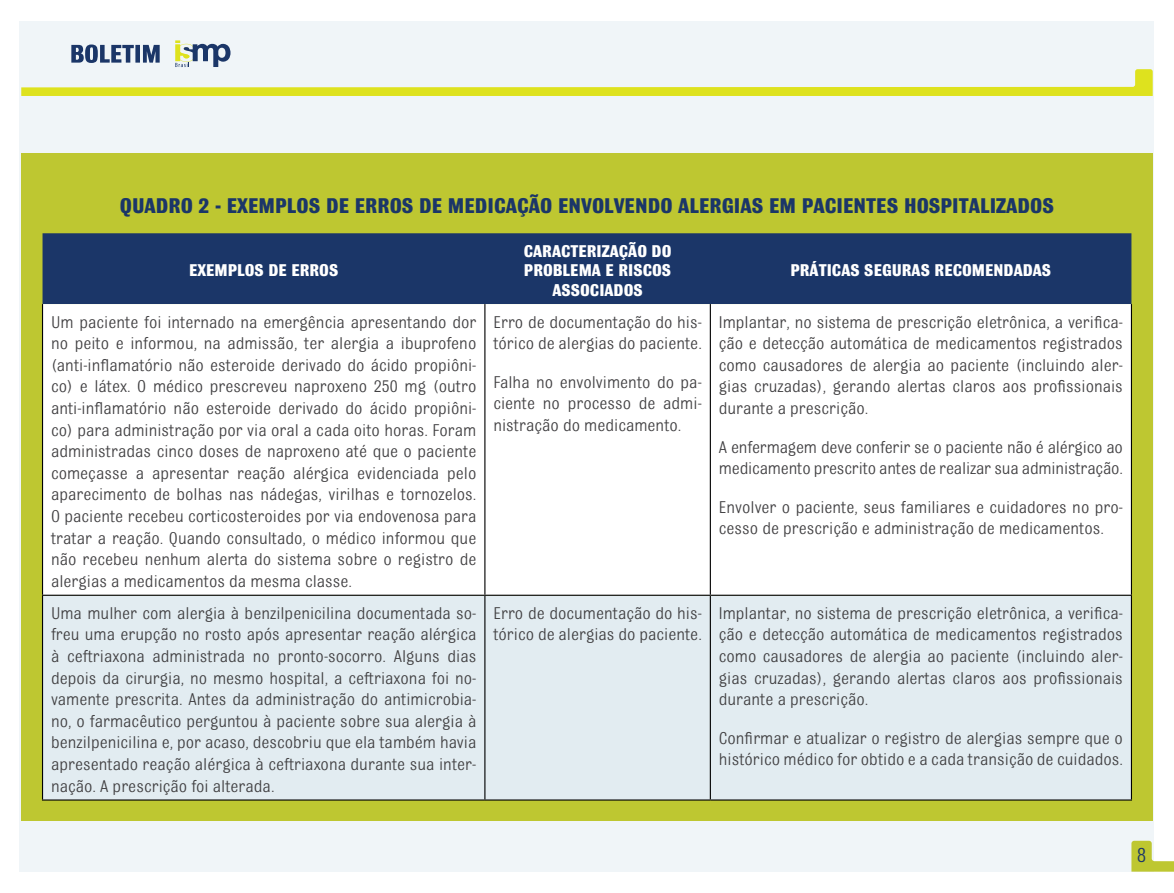
<style>
.page{position:relative;width:1174px;height:893px;background:#fff}
.page>*{position:absolute;margin:0;border:0;box-sizing:border-box;transform-origin:0 0}
.t1{font:700 22.5px "Bulldog";color:#1b3668}
.t2{font:21.6px "Bulldog";color:#1b3668}
.t3{font:18px/21.6px "Bulldog";color:#414042;text-align:justify}
.t4{font:700 18px "Bulldog";color:#fff}
</style>
<div class="page">
<div style="left:20px;top:21px;width:1134px;height:851px;background:#f0f5f8"></div>
<svg style="left:21px;top:40px;width:1131px;height:56px"></svg>
<svg style="left:1131px;top:841px;width:43px;height:31px"></svg>
<div style="left:21px;top:153px;width:1131px;height:668px;background:#bec731"></div>
<div style="left:43px;top:233px;width:1088px;height:71px;background:#1b3668"></div>
<div style="left:43px;top:304px;width:1087px;height:291px;background:#fff"></div>
<div style="left:43px;top:596px;width:1087px;height:203px;background:#e2ecf1"></div>
<hr style="left:42px;top:595px;width:443px;height:1px;background:#000">
<hr style="left:42px;top:596px;width:1px;height:203px;background:#000">
<hr style="left:42px;top:799px;width:443px;height:2px;background:#000">
<hr style="left:42px;top:304px;width:1px;height:291px;background:#000">
<hr style="left:484px;top:304px;width:1px;height:291px;background:#000">
<hr style="left:710px;top:304px;width:1px;height:291px;background:#000">
<hr style="left:1130px;top:304px;width:2px;height:291px;background:#000">
<hr style="left:485px;top:595px;width:225px;height:1px;background:#000">
<hr style="left:484px;top:596px;width:1px;height:203px;background:#000">
<hr style="left:710px;top:595px;width:422px;height:1px;background:#000">
<hr style="left:710px;top:596px;width:1px;height:203px;background:#000">
<hr style="left:1130px;top:596px;width:2px;height:203px;background:#000">
<hr style="left:485px;top:799px;width:225px;height:2px;background:#000">
<hr style="left:710px;top:799px;width:422px;height:2px;background:#000">
<p class="t1" style="left:120px;top:194px;width:25px">QUADRO</p>
<p class="t1" style="left:199px;top:194px;width:63px">2 - EXEMPLOS</p>
<p class="t1" style="left:326px;top:194px;width:42px">DE ERROS</p>
<p class="t1" style="left:419px;top:194px;width:42px">DE MEDICAÇÃO</p>
<p class="t1" style="left:558px;top:194px;width:13px">ENVOLVENDO</p>
<p class="t1" style="left:678px;top:194px;width:12px">ALERGIAS</p>
<p class="t1" style="left:769px;top:194px;width:44px">EM PACIEN</p>
<p class="t1" style="left:866px;top:194px;width:50px">TES HOSPI</p>
<p class="t1" style="left:958px;top:194px;width:61px">TALI ZADOS</p>
<p class="t4" style="left:189px;top:261px;width:28px">EXEMPLOS</p>
<p class="t4" style="left:268px;top:261px;width:34px">DE ERROS</p>
<p class="t4" style="left:524px;top:241px;width:20px">CARAC</p>
<p class="t4" style="left:570px;top:241px;width:50px">TERIZAÇÃO</p>
<p class="t4" style="left:651px;top:241px;width:11px">DO</p>
<p class="t4" style="left:524px;top:261px;width:49px">PROBLEMA</p>
<p class="t4" style="left:605px;top:261px;width:23px">E RISCOS</p>
<p class="t4" style="left:552px;top:280px;width:10px">ASSOCIADOS</p>
<p class="t3" style="left:51px;top:311px;width:427px">Um paciente foi internado na emergência apresentando dor no peito e informou, na admissão, ter alergia a ibuprofeno (anti-inflamatório não esteroide derivado do ácido propiôni&shy;co) e látex. O médico prescreveu naproxeno 250 mg (outro anti-inflamatório não esteroide derivado do ácido propiôni&shy;co) para administração por via oral a cada oito horas. Foram administradas cinco doses de naproxeno até que o paciente começasse a apresentar reação alérgica evidenciada pelo aparecimento de bolhas nas nádegas, virilhas e tornozelos.<br>O paciente recebeu corticosteroides por via endovenosa para tratar a reação. Quando consultado, o médico informou que não recebeu nenhum alerta do sistema sobre o registro de alergias a medicamentos da mesma classe.</p>
<p class="t3" style="left:493px;top:311px;width:210px">Erro de documentação do his&shy;tórico de alergias do paciente.</p>
<p class="t3" style="left:493px;top:371px;width:210px">Falha no envolvimento do pa&shy;ciente no processo de admi&shy;nistração do medicamento.</p>
<p class="t4" style="left:790px;top:261px;width:46px">PRÁTICAS</p>
<p class="t4" style="left:864px;top:261px;width:11px">SEGURAS</p>
<p class="t4" style="left:934px;top:261px;width:11px">RECOMENDADAS</p>
<p class="t3" style="left:719px;top:311px;width:405px">Implantar, no sistema de prescrição eletrônica, a verifica&shy;ção e detecção automática de medicamentos registrados como causadores de alergia ao paciente (incluindo aler&shy;gias cruzadas), gerando alertas claros aos profissionais durante a prescrição.</p>
<p class="t3" style="left:719px;top:436px;width:405px">A enfermagem deve conferir se o paciente não é alérgico ao medicamento prescrito antes de realizar sua administração.</p>
<p class="t3" style="left:719px;top:496px;width:405px">Envolver o paciente, seus familiares e cuidadores no pro&shy;cesso de prescrição e administração de medicamentos.</p>
<p class="t3" style="left:51px;top:602px;width:427px">Uma mulher com alergia à benzilpenicilina documentada so&shy;freu uma erupção no rosto após apresentar reação alérgica à ceftriaxona administrada no pronto-socorro. Alguns dias depois da cirurgia, no mesmo hospital, a ceftriaxona foi no&shy;vamente prescrita. Antes da administração do antimicrobia&shy;no, o farmacêutico perguntou à paciente sobre sua alergia à benzilpenicilina e, por acaso, descobriu que ela também havia apresentado reação alérgica à ceftriaxona durante sua inter&shy;nação. A prescrição foi alterada.</p>
<p class="t3" style="left:493px;top:602px;width:210px">Erro de documentação do his&shy;tórico de alergias do paciente.</p>
<p class="t3" style="left:719px;top:602px;width:405px">Implantar, no sistema de prescrição eletrônica, a verifica&shy;ção e detecção automática de medicamentos registrados como causadores de alergia ao paciente (incluindo aler&shy;gias cruzadas), gerando alertas claros aos profissionais durante a prescrição.</p>
<p class="t3" style="left:719px;top:727px;width:405px">Confirmar e atualizar o registro de alergias sempre que o histórico médico for obtido e a cada transição de cuidados.</p>
<p class="t2" style="left:1136px;top:844px;width:11px">8</p>
</div>
